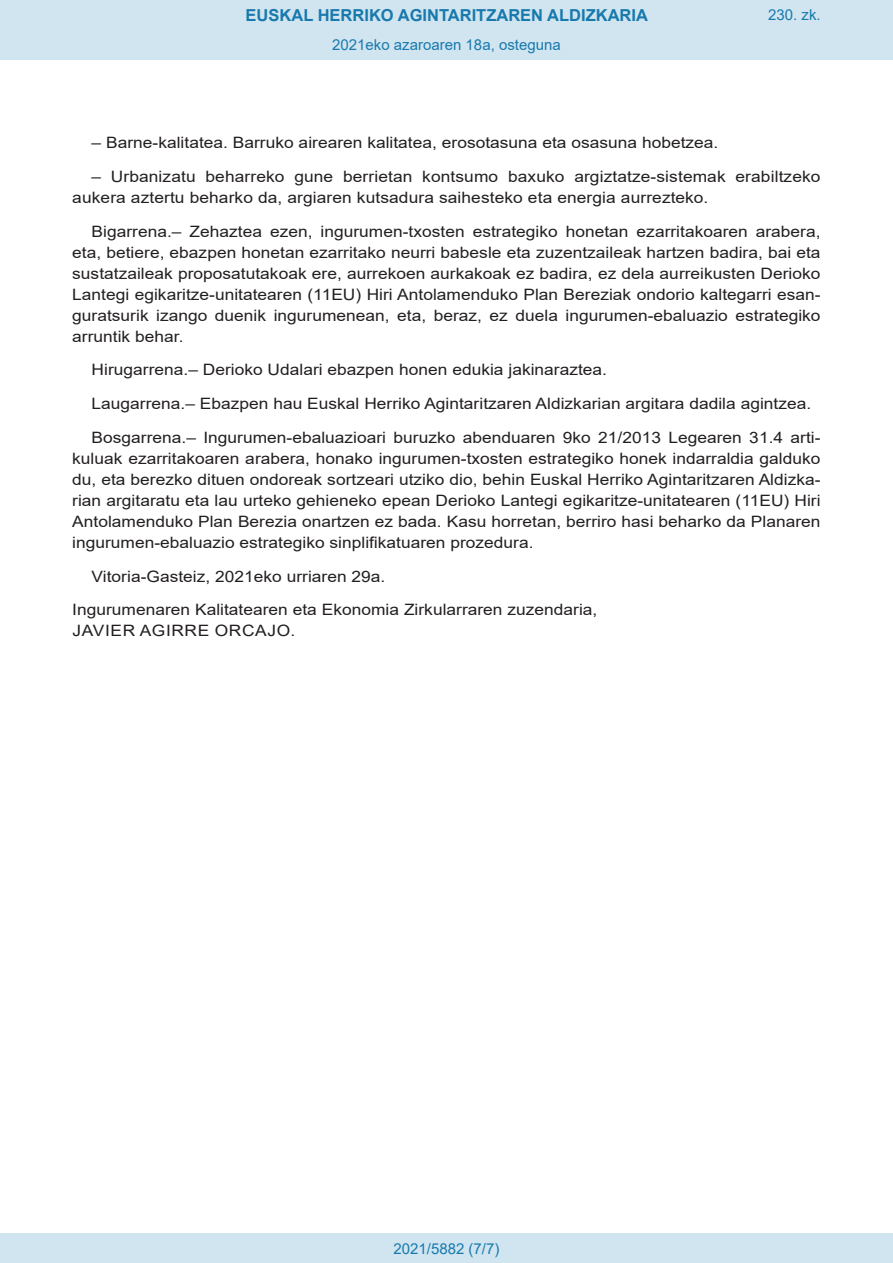
<style>
.page{position:relative;width:893px;height:1263px;background:#fff}
.page>*{position:absolute;margin:0;border:0;box-sizing:border-box;transform-origin:0 0}
.t1{font:700 16.5px "Arial";color:#1879ad}
.BOPVDetalle{font:15.6px/21px "Arial";color:#231f20;text-align:justify;scale:1.11 1}
.BOPVFirmaPuesto{font:15.6px "Arial";color:#231f20;scale:1.11 1}
.BOPVFirmaLugFec{font:15.6px "Arial";color:#231f20;scale:1.11 1}
.BOPVFirmaNombre{font:15.6px "Arial";letter-spacing:.035em;color:#231f20;scale:1.11 1}
.Paginacion_Centro{font:15px "Arial";color:#1879ad}
</style>
<div class="page">
<div style="left:0;top:0;width:893px;height:60px;background:#d0e5f0"></div>
<div style="left:0;top:1233px;width:893px;height:30px;background:#d0e5f0"></div>
<p class="t1" style="left:246px;top:3px;width:404px">EUSKAL HERRIKO AGINTARITZAREN ALDIZKARIA</p>
<p class="Paginacion_Centro" style="left:332px;top:35px;width:230px">2021eko azaroaren 18a, osteguna</p>
<p class="Paginacion_Centro" style="left:768px;top:5px;width:54px">230. zk.</p>
<p class="BOPVDetalle" style="left:92px;top:132px;width:566px">– Barne-kalitatea. Barruko airearen kalitatea, erosotasuna eta osasuna hobetzea.</p>
<p class="BOPVDetalle" style="left:72px;top:166px;width:676px;text-indent:19px">– Urbanizatu beharreko gune berrietan kontsumo baxuko argiztatze-sistemak erabiltzeko aukera aztertu beharko da, argiaren kutsadura saihesteko eta energia aurrezteko.</p>
<p class="BOPVDetalle" style="left:72px;top:221px;width:676px;text-indent:19px">Bigarrena.– Zehaztea ezen, ingurumen-txosten estrategiko honetan ezarritakoaren arabera, eta, betiere, ebazpen honetan ezarritako neurri babesle eta zuzentzaileak hartzen badira, bai eta sustatzaileak proposatutakoak ere, aurrekoen aurkakoak ez badira, ez dela aurreikusten Derioko Lantegi egikaritze-unitatearen (11EU) Hiri Antolamenduko Plan Bereziak ondorio kaltegarri esan&shy;guratsurik izango duenik ingurumenean, eta, beraz, ez duela ingurumen-ebaluazio estrategiko arruntik behar.</p>
<p class="BOPVDetalle" style="left:92px;top:359px;width:466px">Hirugarrena.– Derioko Udalari ebazpen honen edukia jakinaraztea.</p>
<p class="BOPVDetalle" style="left:92px;top:393px;width:650px">Laugarrena.– Ebazpen hau Euskal Herriko Agintaritzaren Aldizkarian argitara dadila agintzea.</p>
<p class="BOPVDetalle" style="left:72px;top:427px;width:676px;text-indent:19px">Bosgarrena.– Ingurumen-ebaluazioari buruzko abenduaren 9ko 21/2013 Legearen 31.4 arti&shy;kuluak ezarritakoaren arabera, honako ingurumen-txosten estrategiko honek indarraldia galduko du, eta berezko dituen ondoreak sortzeari utziko dio, behin Euskal Herriko Agintaritzaren Aldizka&shy;rian argitaratu eta lau urteko gehieneko epean Derioko Lantegi egikaritze-unitatearen (11EU) Hiri Antolamenduko Plan Berezia onartzen ez bada. Kasu horretan, berriro hasi beharko da Planaren ingurumen-ebaluazio estrategiko sinplifikatuaren prozedura.</p>
<p class="BOPVFirmaLugFec" style="left:92px;top:565px;width:266px">Vitoria-Gasteiz, 2021eko urriaren 29a.</p>
<p class="BOPVFirmaPuesto" style="left:72px;top:599px;width:475px">Ingurumenaren Kalitatearen eta Ekonomia Zirkularraren zuzendaria,</p>
<p class="BOPVFirmaNombre" style="left:73px;top:620px;width:202px">JAVIER AGIRRE ORCAJO.</p>
<p class="Paginacion_Centro" style="left:393px;top:1238px;width:107px">2021/5882 (7/7)</p>
</div>
